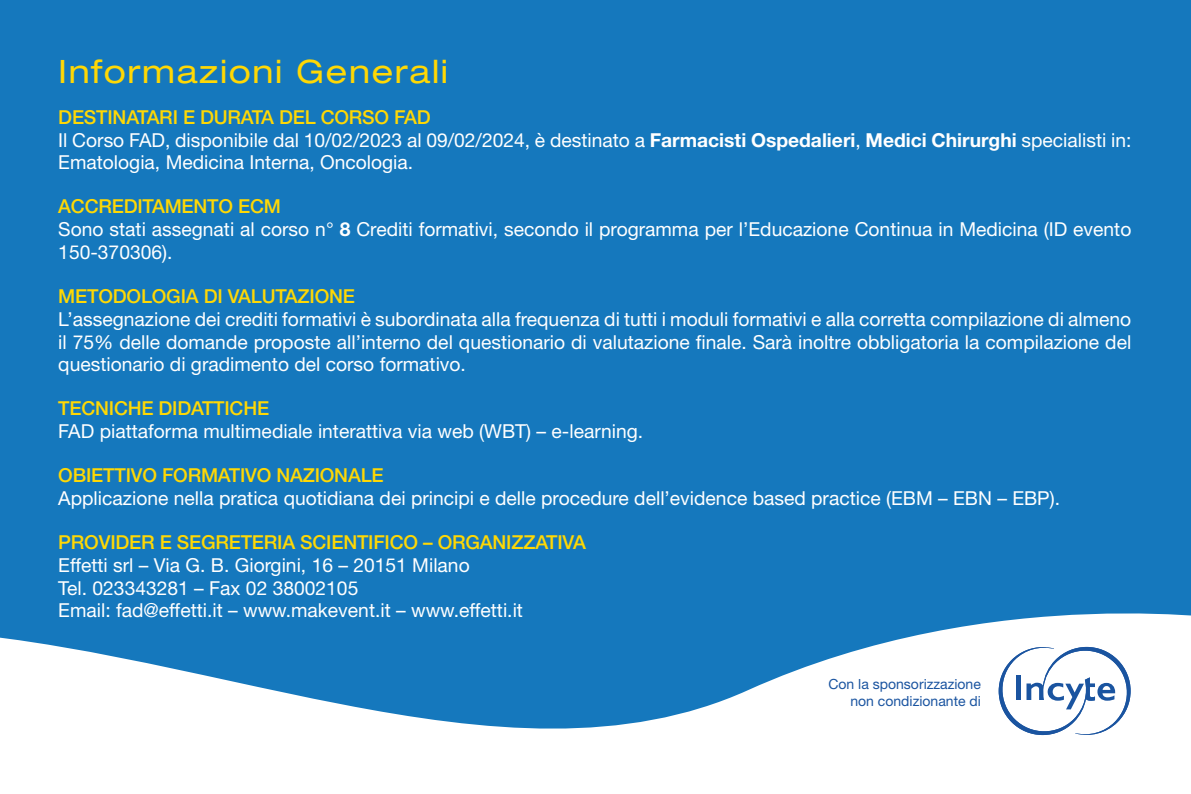
<style>
.page{position:relative;width:1191px;height:794px;background:#fff}
.page>*{position:absolute;margin:0;border:0;box-sizing:border-box;transform-origin:0 0}
.t1{font:expanded 32.2px "Helvetica Neue LT Std";letter-spacing:.05em;color:#ffd804}
.t2{font:19.25px/22.8px "Helvetica Neue LT Std";color:#fff}
.t3{font:500 19.25px "Helvetica Neue LT Std";letter-spacing:-.01em;color:#ffd804}
.t4{font:14px/16.8px "Helvetica Neue LT Std";color:#1a54a0;text-align:right}
.s1{font-weight:500;color:#ffd804}
.s2{font-weight:700}
</style>
<div class="page">
<div style="left:0;top:0;width:1191px;height:579px;background:#1578bd"></div>
<svg style="left:0;top:579px;width:1191px;height:157px;fill:#1578bd"></svg>
<svg style="left:998px;top:647px;width:132px;height:88px"></svg>
<h1 class="t1" style="left:58px;top:52px;width:391px">Informazioni Generali</h1>
<p class="t2" style="left:58px;top:105px;width:1074px"><span class="s1">DESTINATARI E DURATA DEL CORSO FAD<br></span>Il Corso FAD, disponibile dal 10/02/2023 al 09/02/2024, è destinato a <span class="s2">Farmacisti Ospedalieri</span>, <span class="s2">Medici Chirurghi</span> specialisti in:<br>Ematologia, Medicina Interna, Oncologia.</p>
<p class="t2" style="left:58px;top:195px;width:1074px"><span class="s1">ACCREDITAMENTO ECM<br></span>Sono stati assegnati al corso n° <span class="s2">8</span> Crediti formativi, secondo il programma per l’Educazione Continua in Medicina (ID evento<br>150-370306).</p>
<p class="t3" style="left:58px;top:285px;width:298px">METODOLOGIA DI VALUTAZIONE</p>
<p class="t2" style="left:58px;top:307px;width:1074px;text-align:justify">L’assegnazione dei crediti formativi è subordinata alla frequenza di tutti i moduli formativi e alla corretta compilazione di almeno il 75% delle domande proposte all’interno del questionario di valutazione finale. Sarà inoltre obbligatoria la compilazione del questionario di gradimento del corso formativo.</p>
<p class="t3" style="left:58px;top:397px;width:212px">TECNICHE DIDATTICHE</p>
<p class="t2" style="left:58px;top:420px;width:586px">FAD piattaforma multimediale interattiva via web (WBT) – e-learning.</p>
<p class="t3" style="left:58px;top:464px;width:327px">OBIETTIVO FORMATIVO NAZIONALE</p>
<p class="t2" style="left:58px;top:486px;width:1003px">Applicazione nella pratica quotidiana dei principi e delle procedure dell’evidence based practice (EBM – EBN – EBP).</p>
<p class="t3" style="left:58px;top:531px;width:529px">PROVIDER E SEGRETERIA SCIENTIFICO – ORGANIZZATIVA</p>
<p class="t2" style="left:58px;top:553px;width:466px">Effetti srl – Via G. B. Giorgini, 16 – 20151 Milano<br>Tel. 023343281 – Fax 02 38002105<br>Email: fad@effetti.it – www.makevent.it – www.effetti.it</p>
<p class="t4" style="left:828px;top:675px;width:154px">Con la sponsorizzazione non condizionante di</p>
</div>
